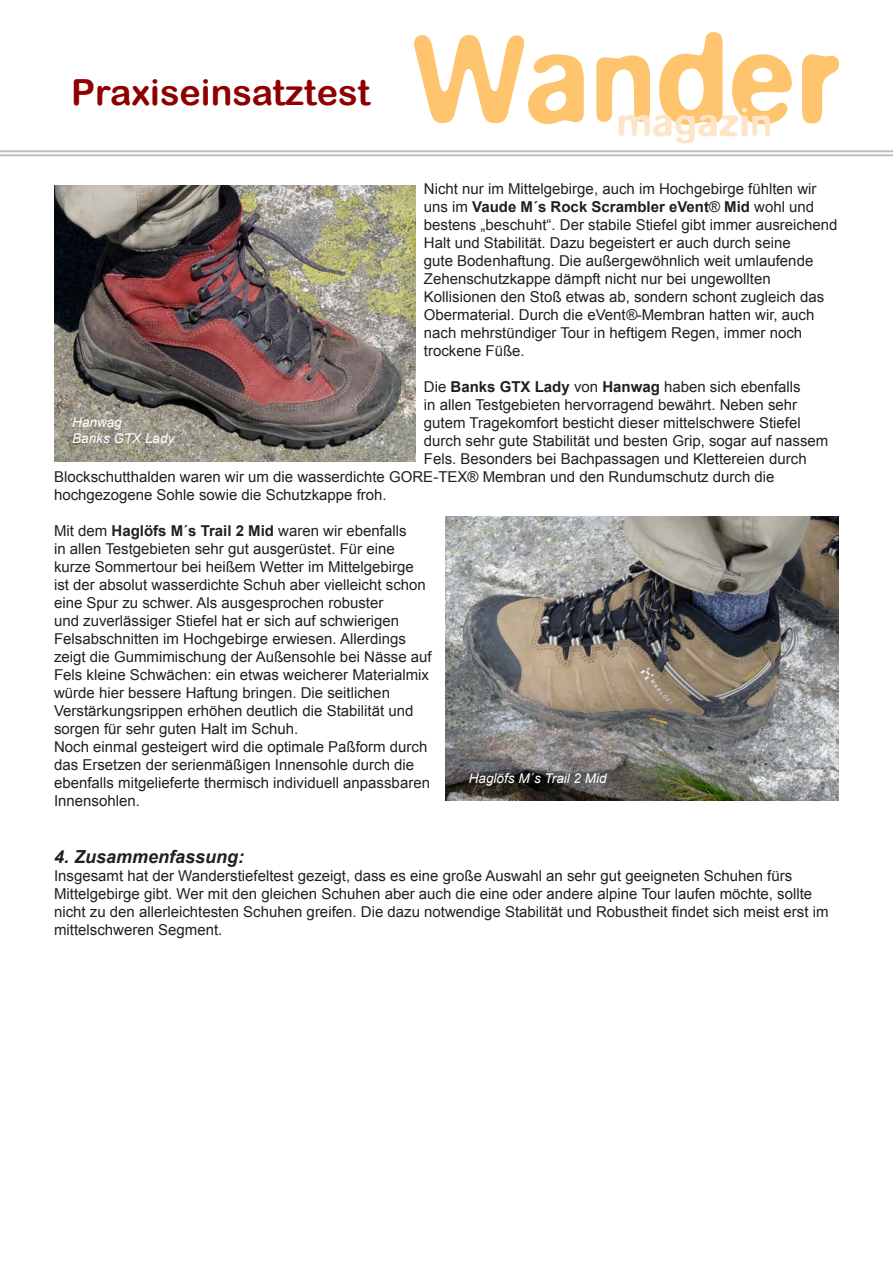
<style>
.page{position:relative;width:893px;height:1263px;background:#fff}
.page>*{position:absolute;margin:0;border:0;box-sizing:border-box;transform-origin:0 0}
.t1{font:36px "Arial Rounded MT Bold";color:#8f0000}
.t2{font:italic 700 18px "Arial";color:#231f20}
.t3{font:15px/18px "Arial";color:#231f20}
.t4{font:italic 13.5px "Arial";color:#fff}
.s1{font-weight:700}
.s2{font-style:italic}
</style>
<div class="page">
<hr style="left:0;top:150px;width:893px;height:2px;background:#bcbdc0">
<hr style="left:0;top:154px;width:893px;height:2px;background:#bcbdc0">
<svg style="left:414px;top:35px;width:170px;height:89px"></svg>
<svg style="left:802px;top:54px;width:37px;height:70px"></svg>
<svg style="left:596px;top:32px;width:196px;height:111px"></svg>
<img style="left:54px;top:185px;width:361px;height:276px">
<img style="left:446px;top:517px;width:393px;height:284px">
<h1 class="t1" style="left:71px;top:71px;width:301px">Praxiseinsatztest</h1>
<p class="t3" style="left:424px;top:180px;width:415px">Nicht nur im Mittelgebirge, auch im Hochgebirge fühlten wir uns im <span class="s1">Vaude M´s Rock Scrambler eVent</span>® <span class="s1">Mid</span> wohl und bestens „beschuht“. Der stabile Stiefel gibt immer ausreichend Halt und Stabilität. Dazu begeistert er auch durch seine<br>gute Bodenhaftung. Die außergewöhnlich weit umlaufende Zehenschutzkappe dämpft nicht nur bei ungewollten Kollisionen den Stoß etwas ab, sondern schont zugleich das Obermaterial. Durch die eVent<span class="s2">®</span>-Membran hatten wir, auch nach mehrstündiger Tour in heftigem Regen, immer noch trockene Füße.</p>
<p class="t3" style="left:424px;top:378px;width:378px">Die <span class="s1">Banks GTX Lady</span> von <span class="s1">Hanwag</span> haben sich ebenfalls</p>
<p class="t3" style="left:424px;top:396px;width:375px">in allen Testgebieten hervorragend bewährt. Neben sehr</p>
<p class="t3" style="left:424px;top:414px;width:378px">gutem Tragekomfort besticht dieser mittelschwere Stiefel</p>
<p class="t3" style="left:424px;top:432px;width:406px">durch sehr gute Stabilität und besten Grip, sogar auf nassem</p>
<p class="t3" style="left:424px;top:450px;width:384px">Fels. Besonders bei Bachpassagen und Klettereien durch</p>
<p class="t3" style="left:54px;top:468px;width:722px">Blockschutthalden waren wir um die wasserdichte GORE-TEX® Membran und den Rundumschutz durch die</p>
<p class="t3" style="left:54px;top:486px;width:334px">hochgezogene Sohle sowie die Schutzkappe froh.</p>
<p class="t3" style="left:54px;top:522px;width:379px">Mit dem <span class="s1">Haglöfs M´s Trail 2 Mid</span> waren wir ebenfalls<br>in allen Testgebieten sehr gut ausgerüstet. Für eine kurze Sommertour bei heißem Wetter im Mittelgebirge ist der absolut wasserdichte Schuh aber vielleicht schon eine Spur zu schwer. Als ausgesprochen robuster<br>und zuverlässiger Stiefel hat er sich auf schwierigen Felsabschnitten im Hochgebirge erwiesen. Allerdings zeigt die Gummimischung der Außensohle bei Nässe auf Fels kleine Schwächen: ein etwas weicherer Materialmix würde hier bessere Haftung bringen. Die seitlichen Verstärkungsrippen erhöhen deutlich die Stabilität und sorgen für sehr guten Halt im Schuh.</p>
<p class="t3" style="left:54px;top:738px;width:377px">Noch einmal gesteigert wird die optimale Paßform durch das Ersetzen der serienmäßigen Innensohle durch die ebenfalls mitgelieferte thermisch individuell anpassbaren Innensohlen.</p>
<p class="t4" style="left:72px;top:413px;width:51px">Hanwag</p>
<p class="t4" style="left:72px;top:429px;width:104px">Banks GTX Lady</p>
<p class="t4" style="left:469px;top:769px;width:139px">Haglöfs M´s Trail 2 Mid</p>
<p class="t2" style="left:54px;top:845px;width:192px">4. Zusammenfassung:</p>
<p class="t3" style="left:54px;top:867px;width:776px">Insgesamt hat der Wanderstiefeltest gezeigt, dass es eine große Auswahl an sehr gut geeigneten Schuhen fürs Mittelgebirge gibt. Wer mit den gleichen Schuhen aber auch die eine oder andere alpine Tour laufen möchte, sollte nicht zu den allerleichtesten Schuhen greifen. Die dazu notwendige Stabilität und Robustheit findet sich meist erst im mittelschweren Segment.</p>
</div>
